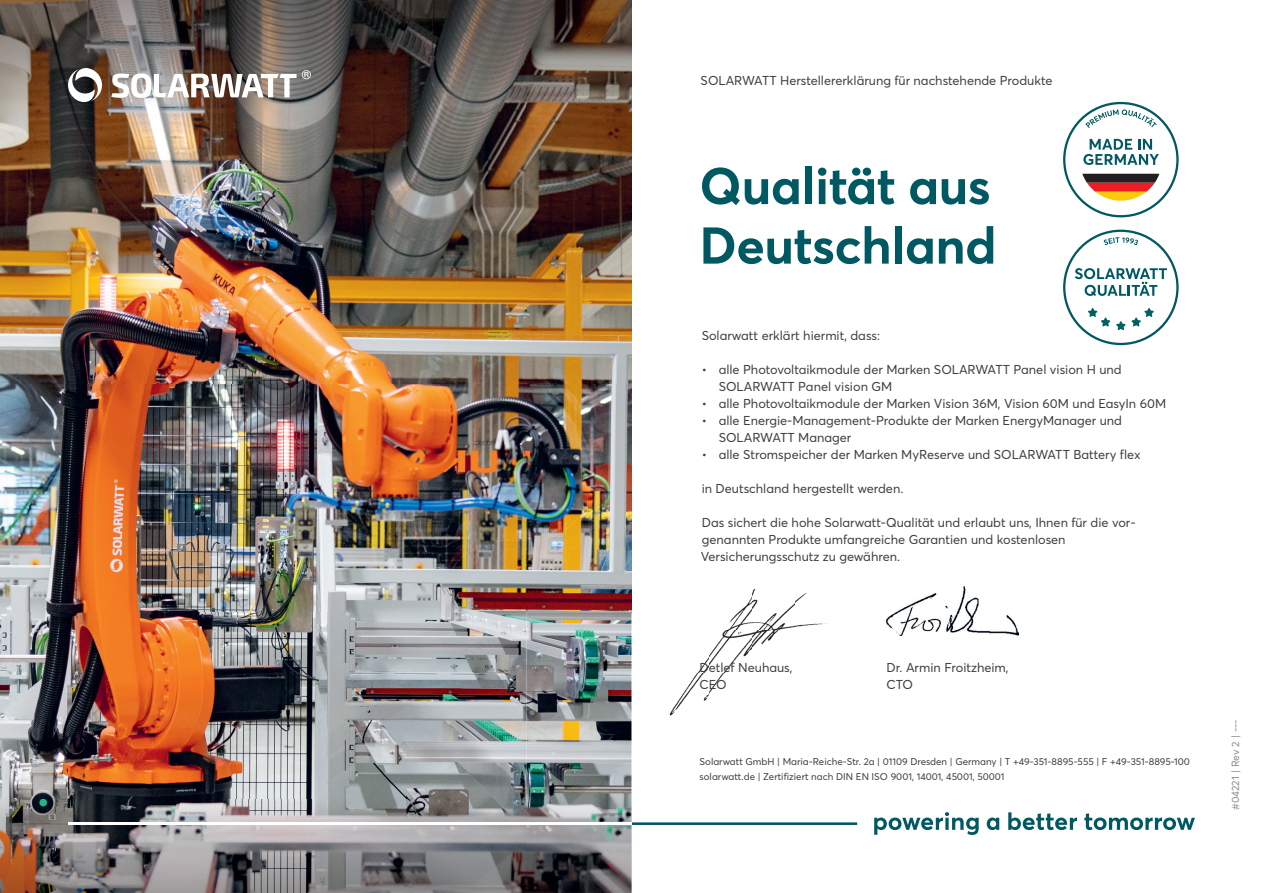
<style>
.page{position:relative;width:1263px;height:893px;background:#fff}
.page>*{position:absolute;margin:0;border:0;box-sizing:border-box;transform-origin:0 0}
.t1{font:700 51px/59.6px "Averta";letter-spacing:-.005em;color:#005962}
.t2{font:12.75px/17px "Averta";color:#3e3e3f}
.t3{font:10.5px "Averta";color:rgb(25 25 25/.5)}
.t4{font:9.75px/14.9px "Averta";color:#3e3e3f}
</style>
<div class="page">
<img style="left:0;top:384px;width:631px;height:509px">
<svg style="left:631px;top:613px;width:1px;height:280px"></svg>
<img style="left:263px;top:613px;width:264px;height:186px">
<img style="left:0;top:799px;width:527px;height:94px">
<img style="left:0;top:0;width:263px;height:384px">
<img style="left:263px;top:0;width:368px;height:384px">
<img style="left:669px;top:588px;width:159px;height:128px">
<img style="left:887px;top:586px;width:131px;height:50px">
<svg style="left:1063px;top:102px;width:115px;height:115px"></svg>
<svg style="left:1063px;top:230px;width:115px;height:115px"></svg>
<svg style="left:68px;top:68px;width:243px;height:34px"></svg>
<svg style="left:631px;top:812px;width:564px;height:23px"></svg>
<hr style="left:68px;top:822px;width:563px;height:3px;background:#fff">
<p class="t2" style="left:701px;top:72px;width:353px">SOLARWATT Herstellererklärung für nachstehende Produkte</p>
<h1 class="t1" style="left:699px;top:154px;width:298px">Qualität aus<br>Deutschland</h1>
<p class="t2" style="left:702px;top:327px;width:180px">Solarwatt erklärt hiermit, dass:</p>
<p class="t2" style="left:719px;top:361px;width:405px;text-indent:-17px">• alle Photovoltaikmodule der Marken SOLARWATT Panel vision H und<br>SOLARWATT Panel vision GM</p>
<p class="t2" style="left:702px;top:395px;width:466px">• alle Photovoltaikmodule der Marken Vision 36M, Vision 60M und EasyIn 60M</p>
<p class="t2" style="left:719px;top:412px;width:405px;text-indent:-17px">• alle Energie-Management-Produkte der Marken EnergyManager und<br>SOLARWATT Manager</p>
<p class="t2" style="left:702px;top:446px;width:440px">• alle Stromspeicher der Marken MyReserve und SOLARWATT Battery flex</p>
<p class="t2" style="left:702px;top:480px;width:203px">in Deutschland hergestellt werden.</p>
<p class="t2" style="left:701px;top:514px;width:436px">Das sichert die hohe Solarwatt-Qualität und erlaubt uns, Ihnen für die vor&shy;genannten Produkte umfangreiche Garantien und kostenlosen<br>Versicherungsschutz zu gewähren.</p>
<p class="t2" style="left:700px;top:658px;width:94px">Detlef Neuhaus,<br>CEO</p>
<p class="t2" style="left:887px;top:658px;width:123px">Dr. Armin Froitzheim,<br>CTO</p>
<p class="t4" style="left:700px;top:754px;width:492px">Solarwatt GmbH | Maria-Reiche-Str. 2a | 01109 Dresden | Germany | T +49-351-8895-555 | F +49-351-8895-100 solarwatt.de | Zertifiziert nach DIN EN ISO 9001, 14001, 45001, 50001</p>
<p class="t3" style="left:1228px;top:810px;width:92px;rotate:-90deg">#04221 | Rev 2 | ---</p>
</div>
